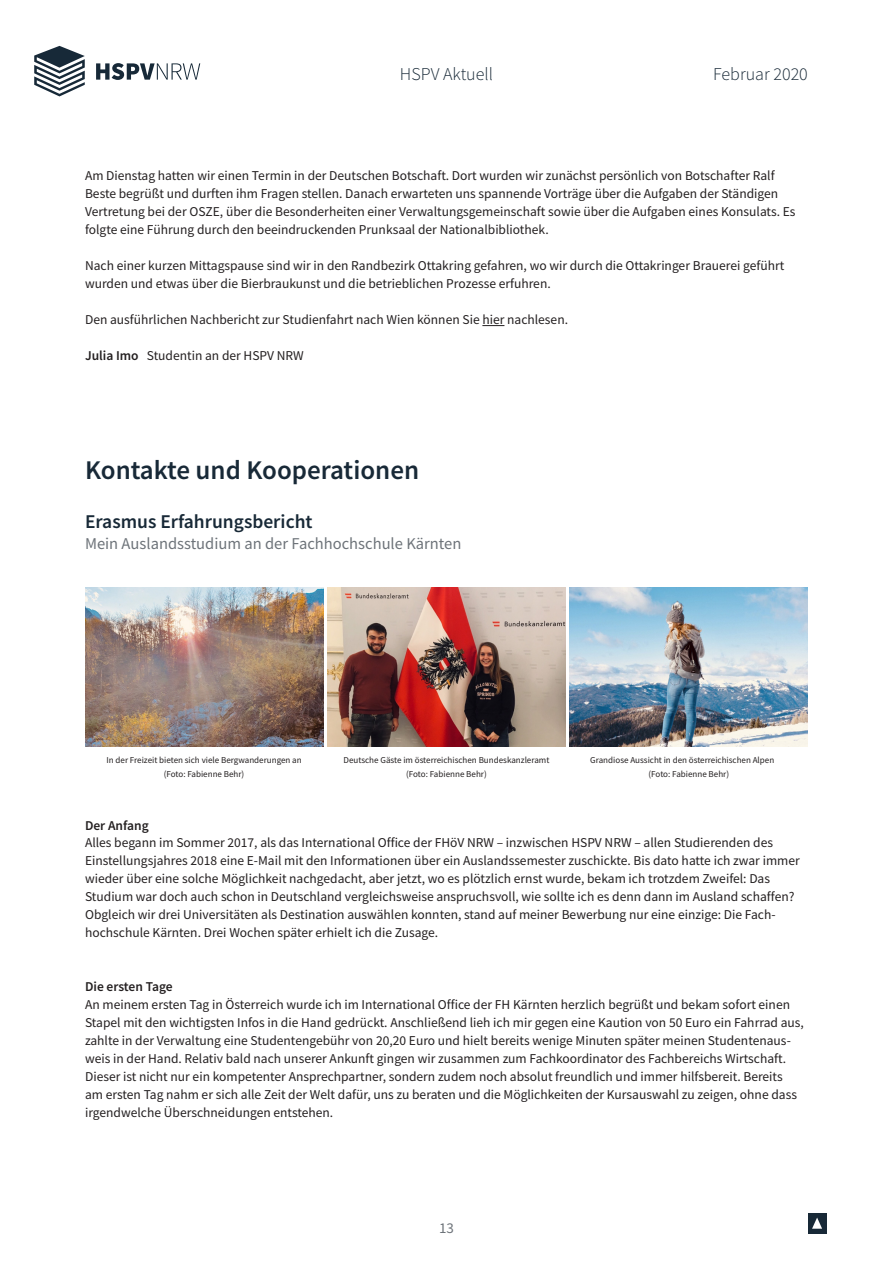
<style>
.page{position:relative;width:893px;height:1263px;background:#fff}
.page>*{position:absolute;margin:0;border:0;box-sizing:border-box;transform-origin:0 0}
.t1{font:600 27px "HSPV";color:#182937}
.t2{font:600 19.5px "HSPV";color:#182937}
.t3{font:300 18px "HSPV";color:#182937}
.t4{font:16.5px "HSPV";color:#6d7379}
.t5{font:15px "HSPV";color:#6d7379}
.t6{font:13.5px/18px "HSPV";color:#231f20}
.t7{font:600 13.5px "HSPV";color:#231f20}
.t8{font:9px/13.5px "HSPV";color:#231f20;text-align:center}
.s1{font-weight:600}
</style>
<div class="page">
<div style="left:808px;top:1213px;width:18px;height:20px;background:#182937"></div>
<svg style="left:812px;top:1217px;width:10px;height:12px"></svg>
<svg style="left:96px;top:63px;width:104px;height:17px"></svg>
<svg style="left:34px;top:46px;width:51px;height:50px"></svg>
<svg style="left:482px;top:325px;width:22px;height:1px"></svg>
<img style="left:570px;top:587px;width:238px;height:160px">
<img style="left:85px;top:587px;width:238px;height:160px">
<img style="left:327px;top:587px;width:239px;height:160px">
<h3 class="t3" style="left:400px;top:63px;width:95px">HSPV Aktuell</h3>
<h3 class="t3" style="left:713px;top:63px;width:96px">Februar 2020</h3>
<p class="t6" style="left:85px;top:167px;width:712px">Am Dienstag hatten wir einen Termin in der Deutschen Botschaft. Dort wurden wir zunächst persönlich von Botschafter Ralf Beste begrüßt und durften ihm Fragen stellen. Danach erwarteten uns spannende Vorträge über die Aufgaben der Ständigen Vertretung bei der OSZE, über die Besonderheiten einer Verwaltungsgemeinschaft sowie über die Aufgaben eines Konsulats. Es folgte eine Führung durch den beeindruckenden Prunksaal der Nationalbibliothek.</p>
<p class="t6" style="left:85px;top:257px;width:701px">Nach einer kurzen Mittagspause sind wir in den Randbezirk Ottakring gefahren, wo wir durch die Ottakringer Brauerei geführt wurden und etwas über die Bierbraukunst und die betrieblichen Prozesse erfuhren.</p>
<p class="t6" style="left:85px;top:311px;width:485px">Den ausführlichen Nachbericht zur Studienfahrt nach Wien können Sie hier nachlesen.</p>
<p class="t6" style="left:85px;top:347px;width:220px"><span class="s1">Julia Imo</span> Studentin an der HSPV NRW</p>
<p class="t1" style="left:85px;top:452px;width:336px">Kontakte und Kooperationen</p>
<p class="t2" style="left:85px;top:509px;width:229px">Erasmus Erfahrungsbericht</p>
<p class="t4" style="left:85px;top:533px;width:378px">Mein Auslandsstudium an der Fachhochschule Kärnten</p>
<p class="t8" style="left:106px;top:753px;width:197px">In der Freizeit bieten sich viele Bergwanderungen an (Foto: Fabienne Behr)</p>
<p class="t8" style="left:344px;top:753px;width:207px">Deutsche Gäste im österreichischen Bundeskanzleramt (Foto: Fabienne Behr)</p>
<p class="t8" style="left:649px;top:753px;width:127px;text-align:left;text-indent:-58px">Grandiose Aussicht in den österreichischen Alpen (Foto: Fabienne Behr)</p>
<p class="t7" style="left:85px;top:816px;width:65px">Der Anfang</p>
<p class="t6" style="left:85px;top:834px;width:716px">Alles begann im Sommer 2017, als das International Office der FHöV NRW – inzwischen HSPV NRW – allen Studierenden des Einstellungsjahres 2018 eine E-Mail mit den Informationen über ein Auslandssemester zuschickte. Bis dato hatte ich zwar immer wieder über eine solche Möglichkeit nachgedacht, aber jetzt, wo es plötzlich ernst wurde, bekam ich trotzdem Zweifel: Das Studium war doch auch schon in Deutschland vergleichsweise anspruchsvoll, wie sollte ich es denn dann im Ausland schaffen?<br>Obgleich wir drei Universitäten als Destination auswählen konnten, stand auf meiner Bewerbung nur eine einzige: Die Fach&shy;hochschule Kärnten. Drei Wochen später erhielt ich die Zusage.</p>
<p class="t7" style="left:85px;top:978px;width:89px">Die ersten Tage</p>
<p class="t6" style="left:85px;top:996px;width:720px">An meinem ersten Tag in Österreich wurde ich im International Office der FH Kärnten herzlich begrüßt und bekam sofort einen Stapel mit den wichtigsten Infos in die Hand gedrückt. Anschließend lieh ich mir gegen eine Kaution von 50 Euro ein Fahrrad aus, zahlte in der Verwaltung eine Studentengebühr von 20,20 Euro und hielt bereits wenige Minuten später meinen Studentenaus&shy;weis in der Hand. Relativ bald nach unserer Ankunft gingen wir zusammen zum Fachkoordinator des Fachbereichs Wirtschaft.<br>Dieser ist nicht nur ein kompetenter Ansprechpartner, sondern zudem noch absolut freundlich und immer hilfsbereit. Bereits am ersten Tag nahm er sich alle Zeit der Welt dafür, uns zu beraten und die Möglichkeiten der Kursauswahl zu zeigen, ohne dass irgendwelche Überschneidungen entstehen.</p>
<p class="t5" style="left:439px;top:1218px;width:16px">13</p>
</div>
